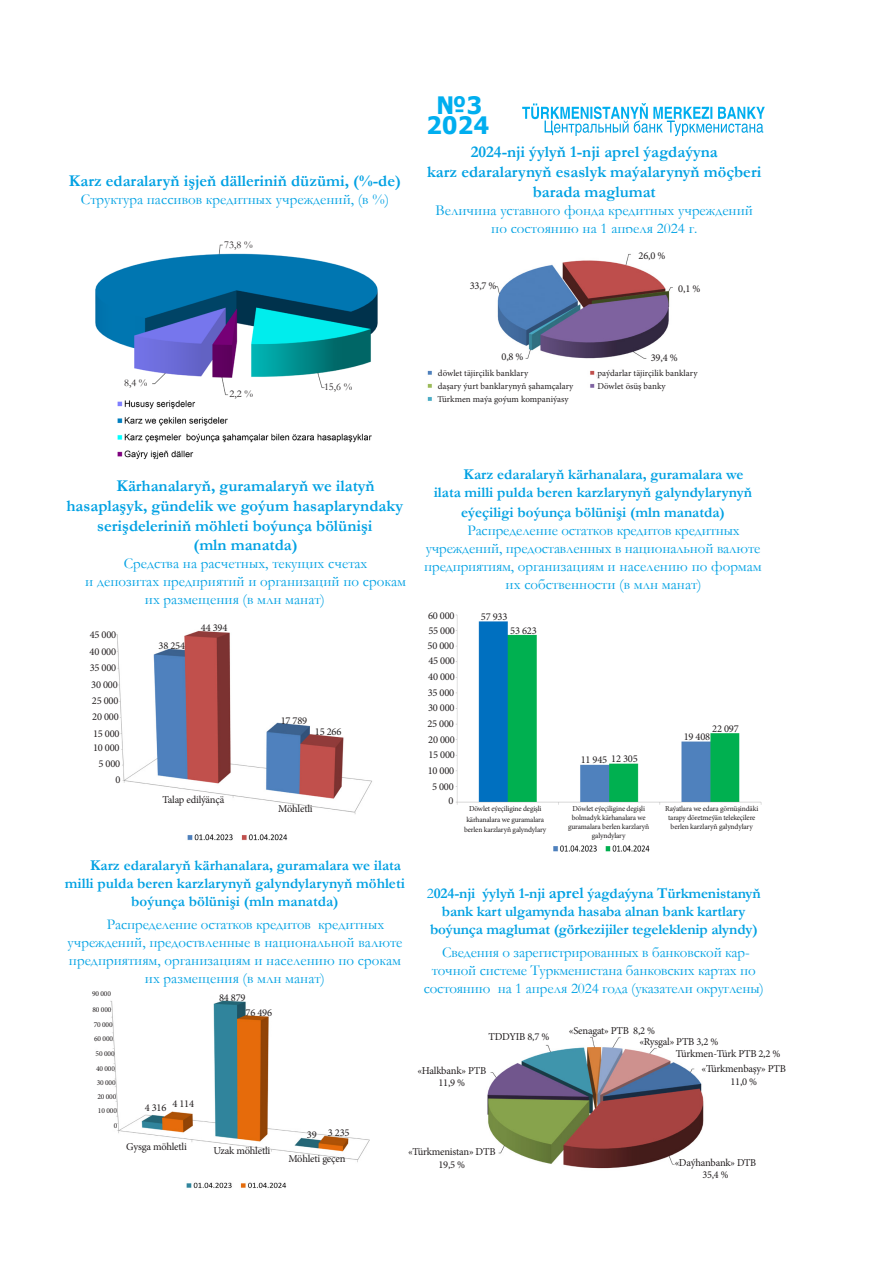
<style>
.page{position:relative;width:893px;height:1276px;background:#fff}
.page>*{position:absolute;margin:0;border:0;box-sizing:border-box;transform-origin:0 0}
.Garamond16{font:700 24px "Tahoma";color:#00aeef}
.Текст{font:700 16.5px/19.8px "Garamond";color:#00a1e3;text-align:center}
.Текст-2{font:15px/18px "Garamond";color:#00a1e3}
.Текст-3{font:700 15px/18px "Garamond";color:#00a1e3}
.t1{font:10.5px/12.6px "Minion Pro";letter-spacing:-.02em;color:#231f20;text-align:center}
.t2{font:10.5px "Garamond";color:#231f20}
.t3{font:9px "Minion Pro";color:#231f20}
.t4{font:7.5px/9px "Minion Pro";letter-spacing:-.02em;color:#231f20;text-align:center}
.s1{font-weight:400}
.s2{font-size:16.5px}
</style>
<div class="page">
<svg style="left:522px;top:103px;width:243px;height:33px"></svg>
<img style="left:95px;top:244px;width:283px;height:216px">
<img style="left:116px;top:630px;width:256px;height:211px">
<img style="left:455px;top:614px;width:307px;height:238px">
<img style="left:95px;top:1000px;width:275px;height:189px">
<img style="left:487px;top:1036px;width:217px;height:133px">
<img style="left:427px;top:253px;width:246px;height:148px">
<p class="Garamond16" style="left:437px;top:88px;width:47px">№3</p>
<p class="Текст" style="left:69px;top:171px;width:334px">Karz edaralaryň işjeň dälleriniň düzümi, (%-de)</p>
<p class="Текст-2" style="left:81px;top:190px;width:310px">Структура пассивов кредитных учреждений, (в %)</p>
<p class="t2" style="left:124px;top:375px;width:25px">8,4 %</p>
<p class="t2" style="left:224px;top:237px;width:30px">73,8 %</p>
<p class="t2" style="left:230px;top:386px;width:25px">2,2 %</p>
<p class="t2" style="left:324px;top:379px;width:30px">15,6 %</p>
<p class="Garamond16" style="left:426px;top:109px;width:64px">2024</p>
<p class="Текст" style="left:471px;top:142px;width:249px">2024-nji ýylyň 1-nji aprel ýagdaýyna</p>
<p class="Текст" style="left:427px;top:162px;width:336px">karz edaralarynyň esaslyk maýalarynyň möçberi barada maglumat</p>
<p class="Текст-2" style="left:436px;top:201px;width:319px;text-align:center">Величина уставного фонда кредитных учреждений по состоянию на 1 апреля 2024 г.</p>
<p class="t1" style="left:639px;top:249px;width:28px">26,0 %</p>
<p class="t1" style="left:470px;top:279px;width:28px">33,7 %</p>
<p class="t1" style="left:678px;top:283px;width:23px">0,1 %</p>
<p class="t1" style="left:502px;top:350px;width:23px">0,8 %</p>
<p class="t3" style="left:437px;top:393px;width:133px">Türkmen maýa goýum kompaniýasy</p>
<p class="t3" style="left:438px;top:367px;width:92px">döwlet täjirçilik banklary</p>
<p class="t3" style="left:438px;top:380px;width:137px">daşary ýurt banklarynyň şahamçalary</p>
<p class="t1" style="left:651px;top:352px;width:28px">39,4 %</p>
<p class="t3" style="left:597px;top:367px;width:102px">paýdarlar täjirçilik banklary</p>
<p class="t3" style="left:597px;top:380px;width:70px">Döwlet ösüş banky</p>
<p class="Текст" style="left:116px;top:476px;width:260px">Kärhanalaryň, guramalaryň we ilatyň</p>
<p class="Текст" style="left:67px;top:495px;width:338px">hasaplaşyk, gündelik we goýum hasaplaryndaky</p>
<p class="Текст" style="left:97px;top:515px;width:277px">serişdeleriniň möhleti boýunça bölünişi</p>
<p class="Текст" style="left:193px;top:535px;width:106px">(mln manatda)</p>
<p class="Текст-2" style="left:124px;top:554px;width:245px">Средства на расчетных, текущих счетах</p>
<p class="Текст-2" style="left:145px;top:572px;width:263px;text-indent:-60px">и депозитах предприятий и организаций по срокам их размещения (в млн манат)</p>
<p class="t1" style="left:90px;top:628px;width:28px">45 000</p>
<p class="t1" style="left:90px;top:646px;width:28px">40 000</p>
<p class="t1" style="left:90px;top:661px;width:28px">35 000</p>
<p class="t1" style="left:91px;top:678px;width:28px">30 000</p>
<p class="t1" style="left:92px;top:694px;width:28px">25 000</p>
<p class="t1" style="left:92px;top:710px;width:28px">20 000</p>
<p class="t1" style="left:93px;top:727px;width:28px">15 000</p>
<p class="t1" style="left:93px;top:742px;width:28px">10 000</p>
<p class="t1" style="left:99px;top:757px;width:23px">5 000</p>
<p class="t1" style="left:116px;top:773px;width:7px">0</p>
<p class="t1" style="left:159px;top:639px;width:28px">38 254</p>
<p class="t1" style="left:201px;top:622px;width:28px">44 394</p>
<p class="t1" style="left:281px;top:714px;width:28px">17 789</p>
<p class="t1" style="left:315px;top:725px;width:28px">15 266</p>
<p class="Текст-3" style="left:434px;top:466px;width:320px;text-indent:30px">Karz edaralaryň kärhanalara, guramalara we ilata milli pulda beren karzlarynyň galyndylarynyň</p>
<p class="Текст-3" style="left:461px;top:503px;width:265px">eýeçiligi boýunça bölünişi (mln manatda)</p>
<p class="Текст-2" style="left:424px;top:521px;width:339px;text-indent:43px">Распределение остатков кредитов кредитных учреждений, предоставленных в национальной валюте предприятиям, организациям и населению по формам</p>
<p class="Текст-2" style="left:506px;top:575px;width:198px">их собственности (в млн манат)</p>
<p class="t1" style="left:428px;top:609px;width:28px">60 000</p>
<p class="t1" style="left:428px;top:624px;width:28px">55 000</p>
<p class="t1" style="left:428px;top:639px;width:28px">50 000</p>
<p class="t1" style="left:428px;top:654px;width:28px">45 000</p>
<p class="t1" style="left:428px;top:670px;width:28px">40 000</p>
<p class="t1" style="left:428px;top:686px;width:28px">35 000</p>
<p class="t1" style="left:428px;top:701px;width:28px">30 000</p>
<p class="t1" style="left:427px;top:717px;width:28px">25 000</p>
<p class="t1" style="left:428px;top:733px;width:28px">20 000</p>
<p class="t1" style="left:428px;top:748px;width:28px">15 000</p>
<p class="t1" style="left:428px;top:764px;width:28px">10 000</p>
<p class="t1" style="left:432px;top:780px;width:23px">5 000</p>
<p class="t1" style="left:481px;top:611px;width:28px">57 933</p>
<p class="t1" style="left:510px;top:624px;width:28px">53 623</p>
<p class="t1" style="left:581px;top:753px;width:28px">11 945</p>
<p class="t1" style="left:611px;top:752px;width:28px">12 305</p>
<p class="t1" style="left:712px;top:722px;width:28px">22 097</p>
<p class="t1" style="left:684px;top:730px;width:28px">19 408</p>
<p class="t1" style="left:162px;top:793px;width:63px">Talap edilýänçä</p>
<p class="t1" style="left:448px;top:794px;width:7px">0</p>
<p class="t1" style="left:278px;top:802px;width:36px">Möhletli</p>
<p class="t4" style="left:469px;top:804px;width:74px">Döwlet eýeçiligine degişli</p>
<p class="t4" style="left:466px;top:815px;width:79px">kärhanalara we guramalara</p>
<p class="t4" style="left:464px;top:825px;width:84px">berlen karzlaryň galyndylary</p>
<p class="t4" style="left:572px;top:804px;width:74px">Döwlet eýeçiligine degişli</p>
<p class="t4" style="left:568px;top:813px;width:83px">bolmadyk kärhanalara we guramalara berlen karzlaryň galyndylary</p>
<p class="t4" style="left:665px;top:804px;width:95px">Raýatlara we edara görnüşindäki tarapy döretmeýän telekeçilere berlen karzlaryň galyndylary</p>
<p class="Текст-3" style="left:90px;top:856px;width:313px">Karz edaralaryň kärhanalara, guramalara we ilata</p>
<p class="Текст-3" style="left:65px;top:874px;width:341px">milli pulda beren karzlarynyň galyndylarynyň möhleti</p>
<p class="Текст-3" style="left:131px;top:892px;width:209px">boýunça bölünişi (mln manatda)</p>
<p class="Текст-2" style="left:107px;top:914px;width:279px">Распределение остатков кредитов кредитных</p>
<p class="Текст-2" style="left:67px;top:932px;width:337px">учреждений, предоствленные в национальной валюте</p>
<p class="Текст-2" style="left:69px;top:950px;width:334px">предприятиям, организациям и населению по срокам</p>
<p class="Текст-2" style="left:145px;top:968px;width:182px">их размещения (в млн манат)</p>
<p class="t4" style="left:92px;top:989px;width:20px">90 000</p>
<p class="t4" style="left:92px;top:1005px;width:20px">80 000</p>
<p class="t4" style="left:94px;top:1020px;width:20px">70 000</p>
<p class="t4" style="left:94px;top:1034px;width:20px">60 000</p>
<p class="t4" style="left:96px;top:1049px;width:20px">50 000</p>
<p class="t4" style="left:96px;top:1064px;width:20px">40 000</p>
<p class="t4" style="left:97px;top:1078px;width:20px">30 000</p>
<p class="t1" style="left:219px;top:991px;width:28px">84 879</p>
<p class="t1" style="left:246px;top:1006px;width:28px">76 496</p>
<p class="Текст-3" style="left:427px;top:884px;width:335px;text-align:center"><span class="s1">2</span>024-nji ýylyň 1-nji <span class="s2">aprel</span> ýagdaýyna Türkmenistanyň bank kart ulgamynda hasaba alnan bank kartlary boýunça maglumat (görkezijiler tegeleklenip alyndy)</p>
<p class="Текст-2" style="left:424px;top:942px;width:342px;text-align:center">Сведения о зарегистрированных в банковской кар&shy;точной системе Туркменистана банковских картах по состоянию на 1 апреля 2024 года (указатели округлены)</p>
<p class="t1" style="left:489px;top:1031px;width:62px">TDDYIB 8,7 %</p>
<p class="t1" style="left:417px;top:1064px;width:70px">«Halkbank» PTB</p>
<p class="t1" style="left:438px;top:1076px;width:28px">11,9 %</p>
<p class="t1" style="left:569px;top:1024px;width:88px">«Senagat» PTB 8,2 %</p>
<p class="t1" style="left:639px;top:1035px;width:80px">«Rysgal» PTB 3,2 %</p>
<p class="t1" style="left:676px;top:1047px;width:106px">Türkmen-Türk PTB 2,2 %</p>
<p class="t1" style="left:701px;top:1062px;width:86px">«Türkmenbaşy» PTB</p>
<p class="t1" style="left:730px;top:1075px;width:28px">11,0 %</p>
<p class="t4" style="left:97px;top:1092px;width:20px">20 000</p>
<p class="t4" style="left:98px;top:1106px;width:20px">10 000</p>
<p class="t4" style="left:114px;top:1121px;width:5px">0</p>
<p class="t1" style="left:172px;top:1097px;width:23px">4 114</p>
<p class="t1" style="left:126px;top:1140px;width:62px">Gysga möhletli</p>
<p class="t1" style="left:214px;top:1144px;width:58px">Uzak möhletli</p>
<p class="t1" style="left:145px;top:1101px;width:23px">4 316</p>
<p class="t1" style="left:307px;top:1128px;width:11px">39</p>
<p class="t1" style="left:328px;top:1126px;width:23px">3 235</p>
<p class="t1" style="left:288px;top:1152px;width:59px">Möhleti geçen</p>
<p class="t1" style="left:408px;top:1145px;width:89px">«Türkmenistan» DTB<br>19,5 %</p>
<p class="t1" style="left:675px;top:1156px;width:83px">«Daýhanbank» DTB</p>
<p class="t1" style="left:702px;top:1168px;width:27px">35,4 %</p>
</div>
